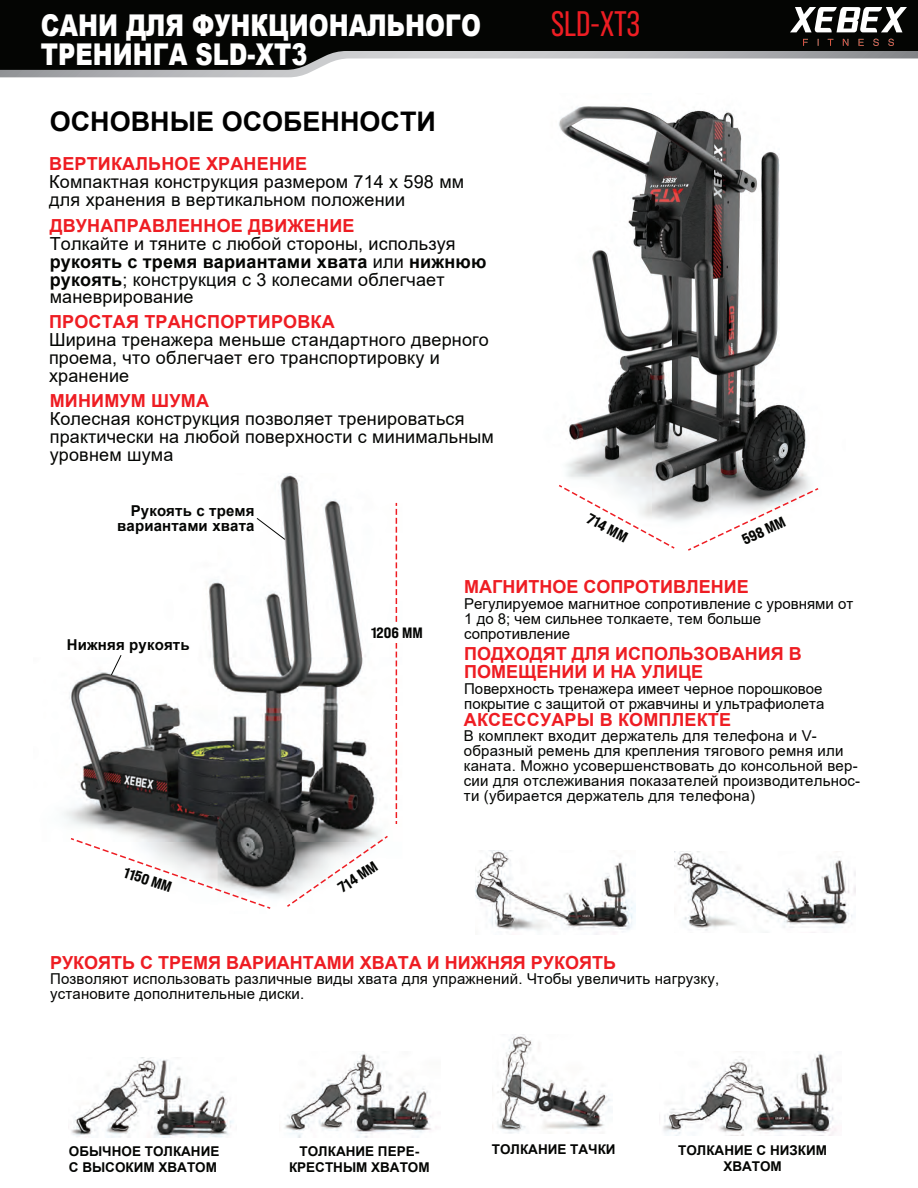
<style>
.page{position:relative;width:918px;height:1188px;background:#fff}
.page>*{position:absolute;margin:0;border:0;box-sizing:border-box;transform-origin:0 0}
.t1{font:35.4px "Bebas Neue Pro";color:#ee1d23}
.t2{font:900 30px "Arial";color:#fff;scale:.8 1}
.t3{font:700 27px "Arial";color:#000}
.t4{font:18px/17.9px "Arial";letter-spacing:.01em;color:#040503}
.t5{font:700 18px/18px "Arial";color:#ee1d23}
.t6{font:15px/15px "Arial";letter-spacing:.01em;color:#040503}
.t7{font:700 15px/15px "Arial";letter-spacing:.01em;color:#040503;text-align:right}
.t8{font:15px "Bebas Neue Pro Exp Eb";letter-spacing:.005em;color:#040503}
.t9{font:700 13.5px/16.2px "Arial";color:#040503;text-align:center}
.s1{font-weight:700}
</style>
<div class="page">
<img style="left:71px;top:1057px;width:162px;height:80px">
<img style="left:285px;top:1054px;width:147px;height:83px">
<img style="left:663px;top:1052px;width:174px;height:83px">
<img style="left:475px;top:850px;width:160px;height:84px">
<img style="left:497px;top:1034px;width:114px;height:100px">
<img style="left:675px;top:852px;width:180px;height:81px">
<img style="left:64px;top:473px;width:334px;height:424px">
<svg style="left:396px;top:503px;width:1px;height:321px"></svg>
<div style="left:368px;top:623px;width:56px;height:20px;background:#fff"></div>
<svg style="left:256px;top:517px;width:30px;height:23px"></svg>
<svg style="left:110px;top:654px;width:12px;height:22px"></svg>
<svg style="left:285px;top:834px;width:105px;height:73px"></svg>
<svg style="left:69px;top:837px;width:203px;height:72px"></svg>
<svg style="left:0;top:70px;width:314px;height:7px;background:#b2b3b6"></svg>
<svg style="left:0;top:0;width:918px;height:70px;background:#2e2f2e"></svg>
<img style="left:559px;top:106px;width:251px;height:416px">
<svg style="left:559px;top:483px;width:117px;height:66px"></svg>
<svg style="left:686px;top:487px;width:133px;height:64px"></svg>
<img style="left:791px;top:7px;width:115px;height:39px">
<h2 class="t2" style="left:41px;top:4px;width:552px">САНИ ДЛЯ ФУНКЦИОНАЛЬНОГО</h2>
<h1 class="t1" style="left:551px;top:4px;width:91px">SLD-XT3</h1>
<h2 class="t2" style="left:41px;top:32px;width:335px">ТРЕНИНГА SLD-XT3</h2>
<h3 class="t3" style="left:50px;top:102px;width:388px">ОСНОВНЫЕ ОСОБЕННОСТИ</h3>
<p class="t5" style="left:49px;top:155px;width:260px">ВЕРТИКАЛЬНОЕ ХРАНЕНИЕ</p>
<p class="t4" style="left:49px;top:172px;width:417px">Компактная конструкция размером 714 x 598 мм для хранения в вертикальном положении</p>
<p class="t5" style="left:50px;top:217px;width:306px">ДВУНАПРАВЛЕННОЕ ДВИЖЕНИЕ</p>
<p class="t4" style="left:50px;top:234px;width:438px">Толкайте и тяните с любой стороны, используя <span class="s1">рукоять с тремя вариантами хвата</span> или <span class="s1">нижнюю рукоять</span>; конструкция с 3 колесами облегчает маневрирование</p>
<p class="t5" style="left:49px;top:313px;width:287px">ПРОСТАЯ ТРАНСПОРТИРОВКА</p>
<p class="t4" style="left:49px;top:331px;width:441px">Ширина тренажера меньше стандартного дверного проема, что облегчает его транспортировку и хранение</p>
<p class="t5" style="left:50px;top:392px;width:161px">МИНИМУМ ШУМА</p>
<p class="t4" style="left:50px;top:409px;width:446px">Колесная конструкция позволяет тренироваться практически на любой поверхности с минимальным уровнем шума</p>
<p class="t7" style="left:117px;top:504px;width:139px">Рукоять с тремя вариантами хвата</p>
<p class="t8" style="left:592px;top:509px;width:45px;rotate:28deg">714 MM</p>
<p class="t8" style="left:739px;top:532px;width:48px;rotate:-25deg">598 MM</p>
<p class="t7" style="left:67px;top:637px;width:124px">Нижняя рукоять</p>
<p class="t8" style="left:127px;top:863px;width:51px;rotate:18deg">1150 MM</p>
<p class="t8" style="left:371px;top:624px;width:53px">1206 MM</p>
<p class="t8" style="left:334px;top:881px;width:45px;rotate:-34deg">714 MM</p>
<p class="t5" style="left:464px;top:578px;width:286px">МАГНИТНОЕ СОПРОТИВЛЕНИЕ</p>
<p class="t6" style="left:464px;top:596px;width:391px">Регулируемое магнитное сопротивление с уровнями от<br>1 до 8; чем сильнее толкаете, тем больше сопротивление</p>
<p class="t5" style="left:464px;top:645px;width:339px">ПОДХОДЯТ ДЛЯ ИСПОЛЬЗОВАНИЯ В<br>ПОМЕЩЕНИИ И НА УЛИЦЕ</p>
<p class="t6" style="left:464px;top:681px;width:362px">Поверхность тренажера имеет черное порошковое покрытие с защитой от ржавчины и ультрафиолета</p>
<p class="t5" style="left:464px;top:711px;width:269px">АКСЕССУАРЫ В КОМПЛЕКТЕ</p>
<p class="t6" style="left:464px;top:729px;width:398px">В комплект входит держатель для телефона и V&shy;образный ремень для крепления тягового ремня или каната. Можно усовершенствовать до консольной вер&shy;сии для отслеживания показателей производительнос&shy;ти (убирается держатель для телефона)</p>
<p class="t5" style="left:50px;top:954px;width:567px">РУКОЯТЬ С ТРЕМЯ ВАРИАНТАМИ ХВАТА И НИЖНЯЯ РУКОЯТЬ</p>
<p class="t6" style="left:50px;top:971px;width:671px">Позволяют использовать различные виды хвата для упражнений. Чтобы увеличить нагрузку, установите дополнительные диски.</p>
<p class="t9" style="left:69px;top:1143px;width:152px;text-align:left">ОБЫЧНОЕ ТОЛКАНИЕ<br>С ВЫСОКИМ ХВАТОМ</p>
<p class="t9" style="left:492px;top:1142px;width:125px">ТОЛКАНИЕ ТАЧКИ</p>
<p class="t9" style="left:678px;top:1142px;width:151px">ТОЛКАНИЕ С НИЗКИМ<br>ХВАТОМ</p>
<p class="t9" style="left:289px;top:1143px;width:142px">ТОЛКАНИЕ ПЕРЕ-<br>КРЕСТНЫМ ХВАТОМ</p>
</div>
